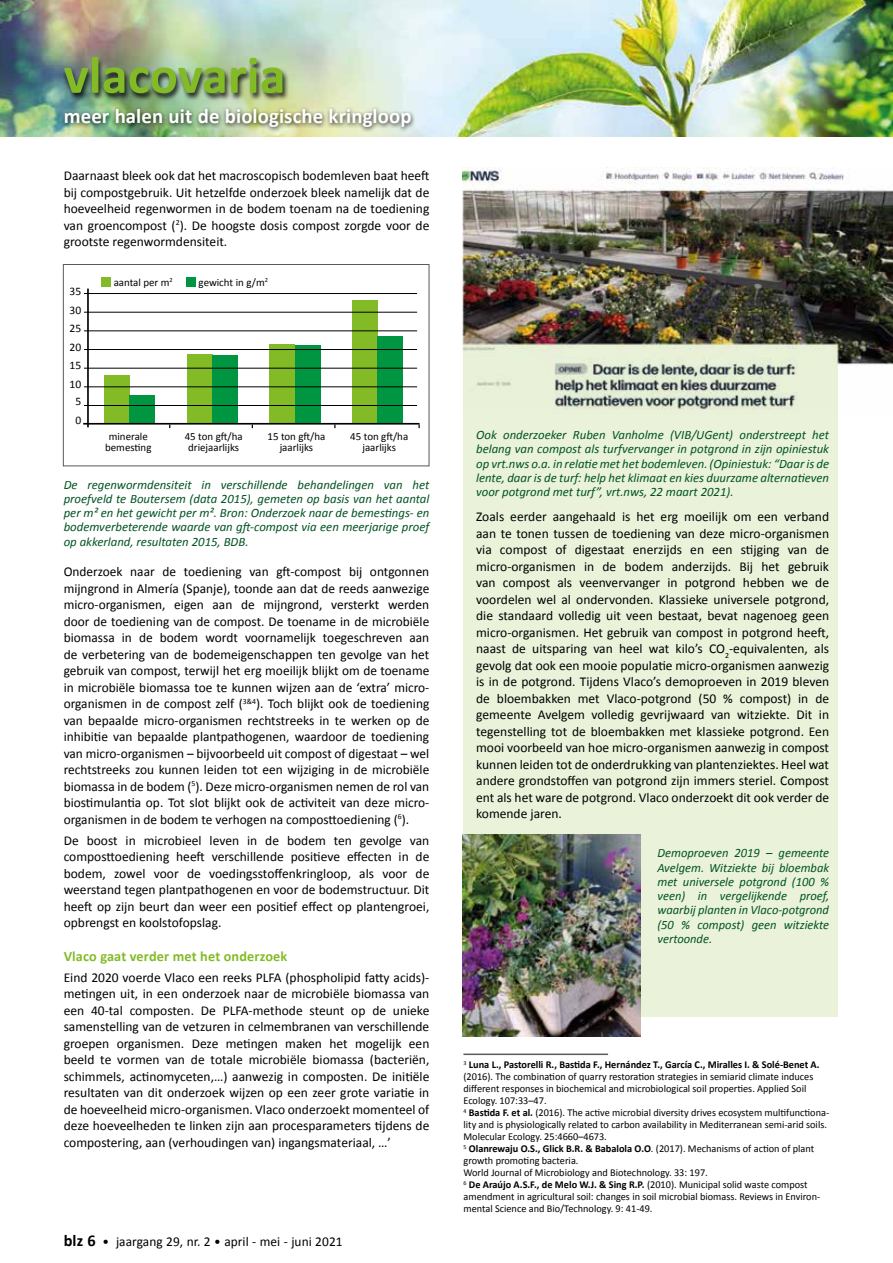
<style>
.page{position:relative;width:893px;height:1263px;background:#fff}
.page>*{position:absolute;margin:0;border:0;box-sizing:border-box;transform-origin:0 0}
.t1{font:700 52.8px "Calibri";color:#83bb26}
.t2{font:700 21px "Calibri";letter-spacing:.005em;color:#fff}
.t3{font:700 14.25px "Calibri";letter-spacing:.01em;color:#83bb26}
.t4{font:13.5px/16.5px "Calibri";color:#000;text-align:justify}
.t5{font:italic 12.75px/14.2px "Calibri";color:#005321;text-align:justify}
.t6{font:11.55px "Calibri";color:#000}
.t7{font:10.95px/10.9px "Calibri";color:#000;text-align:center}
.t8{font:10.5px/12px "Calibri";color:#000}
.s1{font-weight:700;font-size:16.5px}
.s2{font-weight:700}
</style>
<div class="page">
<img style="left:462px;top:168px;width:431px;height:197px">
<div style="left:463px;top:344px;width:375px;height:673px;background:#eaf2da"></div>
<div style="left:187px;top:354px;width:26px;height:69px;background:#83bb26"></div>
<div style="left:212px;top:356px;width:26px;height:67px;background:#009641"></div>
<div style="left:104px;top:376px;width:26px;height:47px;background:#83bb26"></div>
<div style="left:129px;top:395px;width:26px;height:28px;background:#009641"></div>
<div style="left:269px;top:344px;width:26px;height:79px;background:#83bb26"></div>
<div style="left:295px;top:346px;width:26px;height:77px;background:#009641"></div>
<div style="left:352px;top:300px;width:26px;height:123px;background:#83bb26"></div>
<div style="left:377px;top:336px;width:26px;height:87px;background:#009641"></div>
<hr style="left:87px;top:289px;width:2px;height:138px;background:#000">
<hr style="left:83px;top:423px;width:336px;height:2px;background:#000">
<hr style="left:84px;top:405px;width:333px;height:1px;background:#000">
<hr style="left:84px;top:387px;width:333px;height:1px;background:#000">
<hr style="left:84px;top:368px;width:333px;height:1px;background:#000">
<hr style="left:84px;top:349px;width:333px;height:1px;background:#000">
<hr style="left:84px;top:331px;width:333px;height:1px;background:#000">
<hr style="left:84px;top:312px;width:333px;height:1px;background:#000">
<hr style="left:84px;top:293px;width:333px;height:1px;background:#000">
<div style="left:102px;top:277px;width:9px;height:10px;background:#83bb26"></div>
<div style="left:186px;top:277px;width:9px;height:10px;background:#009641"></div>
<div style="left:63px;top:264px;width:366px;height:202px;border:1px solid #5a5a5a"></div>
<hr style="left:463px;top:1053px;width:145px;height:2px;background:#5a5a5a">
<img style="left:462px;top:835px;width:178px;height:202px">
<img style="left:0;top:0;width:893px;height:136px">
<div style="left:62px;top:57px;width:227px;height:45px;background:#000;opacity:.75"></div>
<div style="left:61px;top:106px;width:355px;height:27px;background:#000;opacity:.75"></div>
<h1 class="t1" style="left:64px;top:38px;width:223px">vlacovaria</h1>
<h2 class="t2" style="left:64px;top:101px;width:349px">meer halen uit de biologische kringloop</h2>
<p class="t4" style="left:64px;top:167px;width:367px">Daarnaast bleek ook dat het macroscopisch bodemleven baat heeft bij compostgebruik. Uit hetzelfde onderzoek bleek namelijk dat de hoeveelheid regenwormen in de bodem toenam na de toediening van groencompost (<sup>2</sup>). De hoogste dosis compost zorgde voor de grootste regenwormdensiteit.</p>
<p class="t6" style="left:70px;top:284px;width:13px">35</p>
<p class="t6" style="left:70px;top:302px;width:13px">30</p>
<p class="t6" style="left:70px;top:320px;width:13px">25</p>
<p class="t6" style="left:70px;top:339px;width:13px">20</p>
<p class="t6" style="left:70px;top:357px;width:13px">15</p>
<p class="t6" style="left:70px;top:376px;width:13px">10</p>
<p class="t6" style="left:75px;top:394px;width:7px">5</p>
<p class="t6" style="left:75px;top:412px;width:7px">0</p>
<p class="t7" style="left:114px;top:277px;width:61px">aantal per m<sup>2</sup></p>
<p class="t7" style="left:199px;top:277px;width:71px">gewicht in g/m<sup>2</sup></p>
<p class="t7" style="left:105px;top:430px;width:48px">minerale bemesting</p>
<p class="t7" style="left:185px;top:430px;width:59px">45 ton gft/ha driejaarlijks</p>
<p class="t7" style="left:267px;top:430px;width:59px">15 ton gft/ha jaarlijks</p>
<p class="t7" style="left:350px;top:430px;width:59px">45 ton gft/ha jaarlijks</p>
<p class="t5" style="left:64px;top:477px;width:367px">De regenwormdensiteit in verschillende behandelingen van het proefveld te Boutersem (data 2015), gemeten op basis van het aantal per m² en het gewicht per m². Bron: Onderzoek naar de bemestings- en bodemverbeterende waarde van gft-compost via een meerjarige proef op akkerland, resultaten 2015, BDB.</p>
<p class="t4" style="left:64px;top:563px;width:367px">Onderzoek naar de toediening van gft-compost bij ontgonnen mijngrond in Almería (Spanje), toonde aan dat de reeds aanwezige micro-organismen, eigen aan de mijngrond, versterkt werden door de toediening van de compost. De toename in de microbiële biomassa in de bodem wordt voornamelijk toegeschreven aan de verbetering van de bodemeigenschappen ten gevolge van het gebruik van compost, terwijl het erg moeilijk blijkt om de toename in microbiële biomassa toe te kunnen wijzen aan de ‘extra’ micro&shy;organismen in de compost zelf (<sup>3&amp;4</sup>). Toch blijkt ook de toediening van bepaalde micro-organismen rechtstreeks in te werken op de inhibitie van bepaalde plantpathogenen, waardoor de toediening van micro-organismen – bijvoorbeeld uit compost of digestaat – wel rechtstreeks zou kunnen leiden tot een wijziging in de microbiële biomassa in de bodem (<sup>5</sup>). Deze micro-organismen nemen de rol van biostimulantia op. Tot slot blijkt ook de activiteit van deze micro&shy;organismen in de bodem te verhogen na composttoediening (<sup>6</sup>).</p>
<p class="t4" style="left:64px;top:831px;width:367px">De boost in microbieel leven in de bodem ten gevolge van composttoediening heeft verschillende positieve effecten in de bodem, zowel voor de voedingsstoffenkringloop, als voor de weerstand tegen plantpathogenen en voor de bodemstructuur. Dit heeft op zijn beurt dan weer een positief effect op plantengroei, opbrengst en koolstofopslag.</p>
<p class="t3" style="left:64px;top:946px;width:225px">Vlaco gaat verder met het onderzoek</p>
<p class="t4" style="left:64px;top:969px;width:367px">Eind 2020 voerde Vlaco een reeks PLFA (phospholipid fatty acids)- metingen uit, in een onderzoek naar de microbiële biomassa van een 40-tal composten. De PLFA-methode steunt op de unieke samenstelling van de vetzuren in celmembranen van verschillende groepen organismen. Deze metingen maken het mogelijk een beeld te vormen van de totale microbiële biomassa (bacteriën, schimmels, actinomyceten,…) aanwezig in composten. De initiële resultaten van dit onderzoek wijzen op een zeer grote variatie in de hoeveelheid micro-organismen. Vlaco onderzoekt momenteel of deze hoeveelheden te linken zijn aan procesparameters tijdens de compostering, aan (verhoudingen van) ingangsmateriaal, …’</p>
<p class="t4" style="left:64px;top:1233px;width:280px"><span class="s1">blz 6</span> • jaargang 29, nr. 2 • april - mei - juni 2021</p>
<p class="t5" style="left:476px;top:427px;width:354px">Ook onderzoeker Ruben Vanholme (VIB/UGent) onderstreept het belang van compost als turfvervanger in potgrond in zijn opiniestuk op vrt.nws o.a. in relatie met het bodemleven. (Opiniestuk: “Daar is de lente, daar is de turf: help het klimaat en kies duurzame alternatieven voor potgrond met turf”, vrt.nws, 22 maart 2021).</p>
<p class="t4" style="left:476px;top:508px;width:354px">Zoals eerder aangehaald is het erg moeilijk om een verband aan te tonen tussen de toediening van deze micro-organismen via compost of digestaat enerzijds en een stijging van de micro-organismen in de bodem anderzijds. Bij het gebruik van compost als veenvervanger in potgrond hebben we de voordelen wel al ondervonden. Klassieke universele potgrond, die standaard volledig uit veen bestaat, bevat nagenoeg geen micro-organismen. Het gebruik van compost in potgrond heeft, naast de uitsparing van heel wat kilo’s CO<sub>2</sub>-equivalenten, als gevolg dat ook een mooie populatie micro-organismen aanwezig is in de potgrond. Tijdens Vlaco’s demoproeven in 2019 bleven de bloembakken met Vlaco-potgrond (50 % compost) in de gemeente Avelgem volledig gevrijwaard van witziekte. Dit in tegenstelling tot de bloembakken met klassieke potgrond. Een mooi voorbeeld van hoe micro-organismen aanwezig in compost kunnen leiden tot de onderdrukking van plantenziektes. Heel wat andere grondstoffen van potgrond zijn immers steriel. Compost ent als het ware de potgrond. Vlaco onderzoekt dit ook verder de komende jaren.</p>
<p class="t5" style="left:657px;top:845px;width:173px">Demoproeven 2019 – gemeente Avelgem. Witziekte bij bloembak met universele potgrond (100 % veen) in vergelijkende proef, waarbij planten in Vlaco-potgrond (50 % compost) geen witziekte vertoonde.</p>
<p class="t8" style="left:463px;top:1058px;width:367px"><sup>3</sup> <span class="s2">Luna L., Pastorelli R., Bastida F., Hernández T., García C., Miralles I. &amp; Solé-Benet A. </span>(2016). The combination of quarry restoration strategies in semiarid climate induces different responses in biochemical and microbiological soil properties. Applied Soil Ecology. 107:33–47.<br><sup>4</sup> <span class="s2">Bastida F. et al.</span> (2016). The active microbial diversity drives ecosystem multifunctiona&shy;lity and is physiologically related to carbon availability in Mediterranean semi-arid soils.<br>Molecular Ecology. 25:4660–4673.<br><sup>5</sup> <span class="s2">Olanrewaju O.S., Glick B.R. &amp; Babalola O.O</span>. (2017). Mechanisms of action of plant growth promoting bacteria.<br>World Journal of Microbiology and Biotechnology. 33: 197.<br><sup>6</sup> <span class="s2">De Araújo A.S.F., de Melo W.J. &amp; Sing R.P.</span> (2010). Municipal solid waste compost amendment in agricultural soil: changes in soil microbial biomass. Reviews in Environ&shy;mental Science and Bio/Technology. 9: 41-49.</p>
</div>
